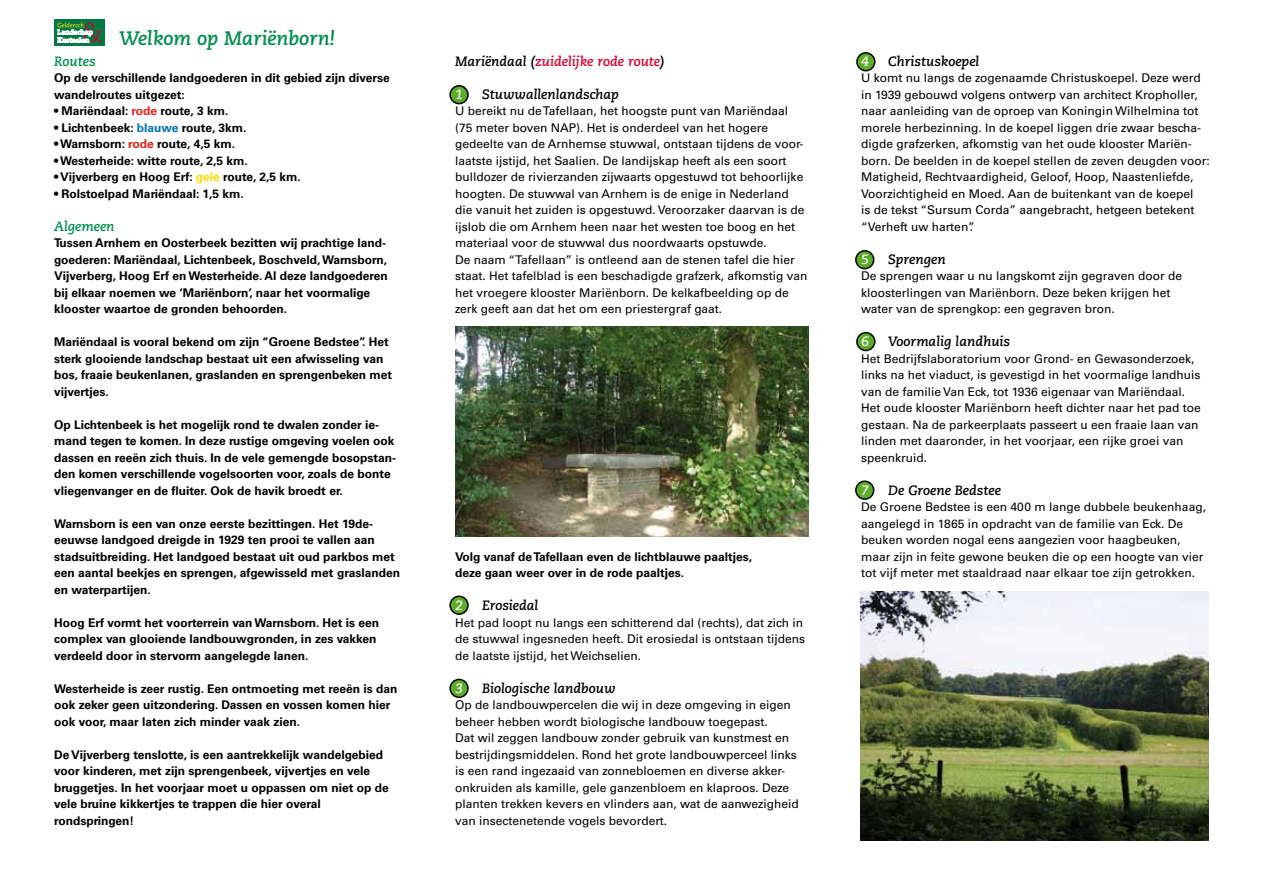
<style>
.page{position:relative;width:1263px;height:893px;background:#fff}
.page>*{position:absolute;margin:0;border:0;box-sizing:border-box;transform-origin:0 0}
.t1{font:italic 700 19.5px "Caecilia LT Std";color:#008e50}
.t2{font:italic 700 13.5px "Caecilia LT Std";color:#000}
.t3{font:italic 700 13.5px "Caecilia LT Std";color:#dc002e}
.t4{font:italic 700 13.5px "Caecilia LT Std";color:#008e50}
.t5{font:italic 700 13.5px "Caecilia LT Std";color:#fff}
.t6{font:12px/16.5px "Univers LT Std";color:#000}
.t7{font:700 12px/16.5px "Univers LT Std";color:#000}
.s1{color:#e32119}
.s2{color:#0071b9}
.s3{color:#fd0}
.s4{color:#000}
</style>
<div class="page">
<div style="left:857px;top:53px;width:18px;height:18px;background:#5bac26;border-radius:50%"></div>
<div style="left:856px;top:52px;width:19px;height:19px;border:2px solid #000;border-radius:50%"></div>
<div style="left:856px;top:251px;width:18px;height:18px;background:#5bac26;border-radius:50%"></div>
<div style="left:855px;top:250px;width:19px;height:19px;border:2px solid #000;border-radius:50%"></div>
<div style="left:450px;top:86px;width:18px;height:18px;background:#5bac26;border-radius:50%"></div>
<div style="left:449px;top:85px;width:20px;height:19px;border:2px solid #000;border-radius:50%"></div>
<div style="left:450px;top:679px;width:18px;height:18px;background:#5bac26;border-radius:50%"></div>
<div style="left:449px;top:679px;width:20px;height:19px;border:2px solid #000;border-radius:50%"></div>
<div style="left:857px;top:333px;width:18px;height:17px;background:#5bac26;border-radius:50%"></div>
<div style="left:856px;top:332px;width:19px;height:19px;border:2px solid #000;border-radius:50%"></div>
<div style="left:450px;top:596px;width:18px;height:18px;background:#5bac26;border-radius:50%"></div>
<div style="left:449px;top:595px;width:20px;height:20px;border:2px solid #000;border-radius:50%"></div>
<div style="left:856px;top:481px;width:18px;height:18px;background:#5bac26;border-radius:50%"></div>
<div style="left:855px;top:480px;width:19px;height:20px;border:2px solid #000;border-radius:50%"></div>
<img style="left:455px;top:327px;width:353px;height:209px">
<img style="left:860px;top:591px;width:349px;height:249px">
<div style="left:54px;top:19px;width:51px;height:27px;background:#007a45"></div>
<svg style="left:57px;top:23px;width:45px;height:20px"></svg>
<h1 class="t1" style="left:119px;top:27px;width:218px">Welkom op Mariënborn!</h1>
<p class="t4" style="left:54px;top:53px;width:43px">Routes</p>
<p class="t7" style="left:54px;top:70px;width:337px">Op de verschillende landgoederen in dit gebied zijn diverse wandelroutes uitgezet:</p>
<p class="t7" style="left:54px;top:103px;width:176px">• Mariëndaal: <span class="s1">rode</span> route, 3 km.</p>
<p class="t7" style="left:54px;top:119px;width:194px">• Lichtenbeek: <span class="s2">blauwe</span> route, 3km.</p>
<p class="t7" style="left:54px;top:136px;width:183px">• Warnsborn: <span class="s1">rode</span> route, 4,5 km.</p>
<p class="t7" style="left:54px;top:152px;width:195px">• Westerheide: witte route, 2,5 km.</p>
<p class="t7" style="left:54px;top:169px;width:248px">• Vijverberg en Hoog Erf: <span class="s3">gele</span> route, 2,5 km.</p>
<p class="t7" style="left:54px;top:185px;width:191px">• Rolstoelpad Mariëndaal: 1,5 km.</p>
<p class="t4" style="left:54px;top:218px;width:62px">Algemeen</p>
<p class="t7" style="left:54px;top:235px;width:335px">Tussen Arnhem en Oosterbeek bezitten wij prachtige land&shy;goederen: Mariëndaal, Lichtenbeek, Boschveld, Warnsborn, Vijverberg, Hoog Erf en Westerheide. Al deze landgoederen bij elkaar noemen we ‘Mariënborn’, naar het voormalige klooster waartoe de gronden behoorden.</p>
<p class="t7" style="left:54px;top:334px;width:340px">Mariëndaal is vooral bekend om zijn “Groene Bedstee”. Het sterk glooiende landschap bestaat uit een afwisseling van bos, fraaie beukenlanen, graslanden en sprengenbeken met vijvertjes.</p>
<p class="t7" style="left:54px;top:416px;width:344px">Op Lichtenbeek is het mogelijk rond te dwalen zonder ie&shy;mand tegen te komen. In deze rustige omgeving voelen ook dassen en reeën zich thuis. In de vele gemengde bosopstan&shy;den komen verschillende vogelsoorten voor, zoals de bonte vliegenvanger en de fluiter. Ook de havik broedt er.</p>
<p class="t7" style="left:54px;top:515px;width:348px">Warnsborn is een van onze eerste bezittingen. Het 19de&shy;eeuwse landgoed dreigde in 1929 ten prooi te vallen aan stadsuitbreiding. Het landgoed bestaat uit oud parkbos met een aantal beekjes en sprengen, afgewisseld met graslanden en waterpartijen.</p>
<p class="t7" style="left:54px;top:614px;width:327px">Hoog Erf vormt het voorterrein van Warnsborn. Het is een complex van glooiende landbouwgronden, in zes vakken verdeeld door in stervorm aangelegde lanen.</p>
<p class="t7" style="left:54px;top:680px;width:345px">Westerheide is zeer rustig. Een ontmoeting met reeën is dan ook zeker geen uitzondering. Dassen en vossen komen hier ook voor, maar laten zich minder vaak zien.</p>
<p class="t7" style="left:54px;top:746px;width:336px">De Vijverberg tenslotte, is een aantrekkelijk wandelgebied voor kinderen, met zijn sprengenbeek, vijvertjes en vele bruggetjes. In het voorjaar moet u oppassen om niet op de vele bruine kikkertjes te trappen die hier overal rondspringen!</p>
<p class="t3" style="left:455px;top:53px;width:211px"><span class="s4">Mariëndaal (</span>zuidelijke rode route<span class="s4">)</span></p>
<p class="t5" style="left:455px;top:86px;width:9px">1</p>
<p class="t2" style="left:482px;top:86px;width:138px">Stuwwallenlandschap</p>
<p class="t6" style="left:455px;top:103px;width:354px">U bereikt nu de Tafellaan, het hoogste punt van Mariëndaal (75 meter boven NAP). Het is onderdeel van het hogere gedeelte van de Arnhemse stuwwal, ontstaan tijdens de voor&shy;laatste ijstijd, het Saalien. De landijskap heeft als een soort bulldozer de rivierzanden zijwaarts opgestuwd tot behoorlijke hoogten. De stuwwal van Arnhem is de enige in Nederland die vanuit het zuiden is opgestuwd. Veroorzaker daarvan is de ijslob die om Arnhem heen naar het westen toe boog en het materiaal voor de stuwwal dus noordwaarts opstuwde.<br>De naam “Tafellaan” is ontleend aan de stenen tafel die hier staat. Het tafelblad is een beschadigde grafzerk, afkomstig van het vroegere klooster Mariënborn. De kelkafbeelding op de zerk geeft aan dat het om een priestergraf gaat.</p>
<p class="t7" style="left:455px;top:548px;width:299px">Volg vanaf de Tafellaan even de lichtblauwe paaltjes, deze gaan weer over in de rode paaltjes.</p>
<p class="t5" style="left:455px;top:598px;width:9px">2</p>
<p class="t2" style="left:482px;top:598px;width:58px">Erosiedal</p>
<p class="t6" style="left:455px;top:614px;width:352px">Het pad loopt nu langs een schitterend dal (rechts), dat zich in de stuwwal ingesneden heeft. Dit erosiedal is ontstaan tijdens de laatste ijstijd, het Weichselien.</p>
<p class="t5" style="left:455px;top:680px;width:9px">3</p>
<p class="t2" style="left:482px;top:680px;width:135px">Biologische landbouw</p>
<p class="t6" style="left:455px;top:697px;width:345px">Op de landbouwpercelen die wij in deze omgeving in eigen beheer hebben wordt biologische landbouw toegepast.<br>Dat wil zeggen landbouw zonder gebruik van kunstmest en bestrijdingsmiddelen. Rond het grote landbouwperceel links is een rand ingezaaid van zonnebloemen en diverse akker&shy;onkruiden als kamille, gele ganzenbloem en klaproos. Deze planten trekken kevers en vlinders aan, wat de aanwezigheid van insectenetende vogels bevordert.</p>
<p class="t5" style="left:861px;top:53px;width:9px">4</p>
<p class="t2" style="left:888px;top:53px;width:93px">Christuskoepel</p>
<p class="t6" style="left:861px;top:70px;width:350px">U komt nu langs de zogenaamde Christuskoepel. Deze werd in 1939 gebouwd volgens ontwerp van architect Kropholler, naar aanleiding van de oproep van Koningin Wilhelmina tot morele herbezinning. In de koepel liggen drie zwaar bescha&shy;digde grafzerken, afkomstig van het oude klooster Mariën&shy;born. De beelden in de koepel stellen de zeven deugden voor:<br>Matigheid, Rechtvaardigheid, Geloof, Hoop, Naastenliefde, Voorzichtigheid en Moed. Aan de buitenkant van de koepel<br>is de tekst “Sursum Corda” aangebracht, hetgeen betekent “Verheft uw harten”.</p>
<p class="t5" style="left:861px;top:251px;width:9px">5</p>
<p class="t2" style="left:888px;top:251px;width:59px">Sprengen</p>
<p class="t6" style="left:861px;top:268px;width:323px">De sprengen waar u nu langskomt zijn gegraven door de kloosterlingen van Mariënborn. Deze beken krijgen het water van de sprengkop: een gegraven bron.</p>
<p class="t5" style="left:861px;top:334px;width:9px">6</p>
<p class="t2" style="left:888px;top:334px;width:123px">Voormalig landhuis</p>
<p class="t6" style="left:861px;top:350px;width:341px">Het Bedrijfslaboratorium voor Grond- en Gewasonderzoek, links na het viaduct, is gevestigd in het voormalige landhuis van de familie Van Eck, tot 1936 eigenaar van Mariëndaal.<br>Het oude klooster Mariënborn heeft dichter naar het pad toe gestaan. Na de parkeerplaats passeert u een fraaie laan van linden met daaronder, in het voorjaar, een rijke groei van speenkruid.</p>
<p class="t5" style="left:861px;top:482px;width:9px">7</p>
<p class="t2" style="left:888px;top:482px;width:114px">De Groene Bedstee</p>
<p class="t6" style="left:861px;top:499px;width:346px">De Groene Bedstee is een 400 m lange dubbele beukenhaag, aangelegd in 1865 in opdracht van de familie van Eck. De beuken worden nogal eens aangezien voor haagbeuken, maar zijn in feite gewone beuken die op een hoogte van vier tot vijf meter met staaldraad naar elkaar toe zijn getrokken.</p>
</div>
